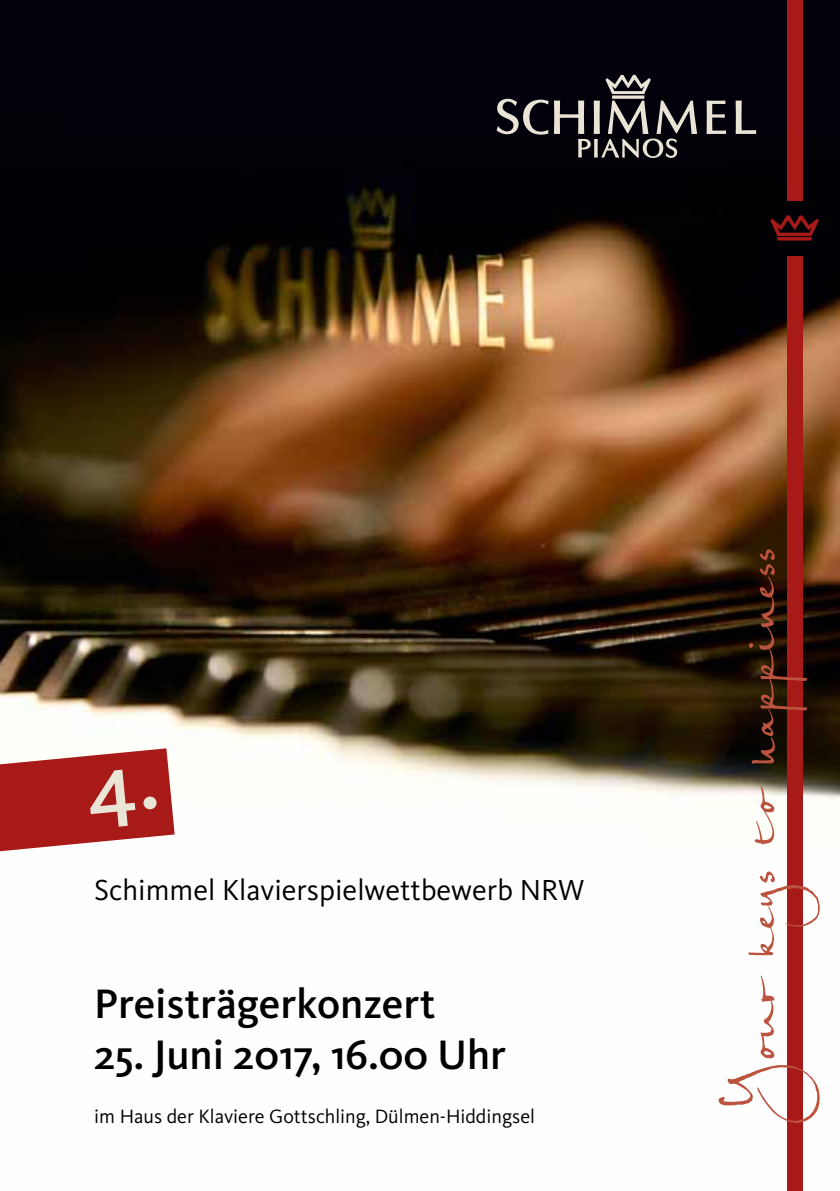
<style>
.page{position:relative;width:840px;height:1191px;background:#fff}
.page>*{position:absolute;margin:0;border:0;box-sizing:border-box;transform-origin:0 0}
.t1{font:84.4px "Petras Script EF";letter-spacing:-.015em;color:#bc533e}
.t2{font:500 42.6px "Kievit Pro";color:#000}
.t3{font:30px "Kievit Pro";color:#000}
.t4{font:20px "Kievit Pro";color:#000}
</style>
<div class="page">
<img style="left:0;top:0;width:839px;height:1191px">
<div style="left:786px;top:257px;width:16px;height:934px;background:#a81a18"></div>
<img style="left:769px;top:214px;width:50px;height:28px">
<div style="left:786px;top:0;width:16px;height:200px;background:#a81a18"></div>
<svg style="left:706px;top:101px;width:19px;height:33px"></svg>
<svg style="left:735px;top:101px;width:20px;height:33px"></svg>
<svg style="left:496px;top:75px;width:200px;height:83px;background:#2f2d32"></svg>
<svg style="left:0;top:748px;width:174px;height:103px"></svg>
<h3 class="t3" style="left:94px;top:872px;width:491px">Schimmel Klavierspielwettbewerb NRW</h3>
<h2 class="t2" style="left:94px;top:977px;width:342px">Preisträgerkonzert</h2>
<h2 class="t2" style="left:94px;top:1029px;width:413px">25. Juni 2017, 16.00 Uhr</h2>
<p class="t4" style="left:94px;top:1104px;width:442px">im Haus der Klaviere Gottschling, Dülmen-Hiddingsel</p>
<h1 class="t1" style="left:694px;top:1115px;width:572px;rotate:-90deg">Your keys to happiness</h1>
</div>
